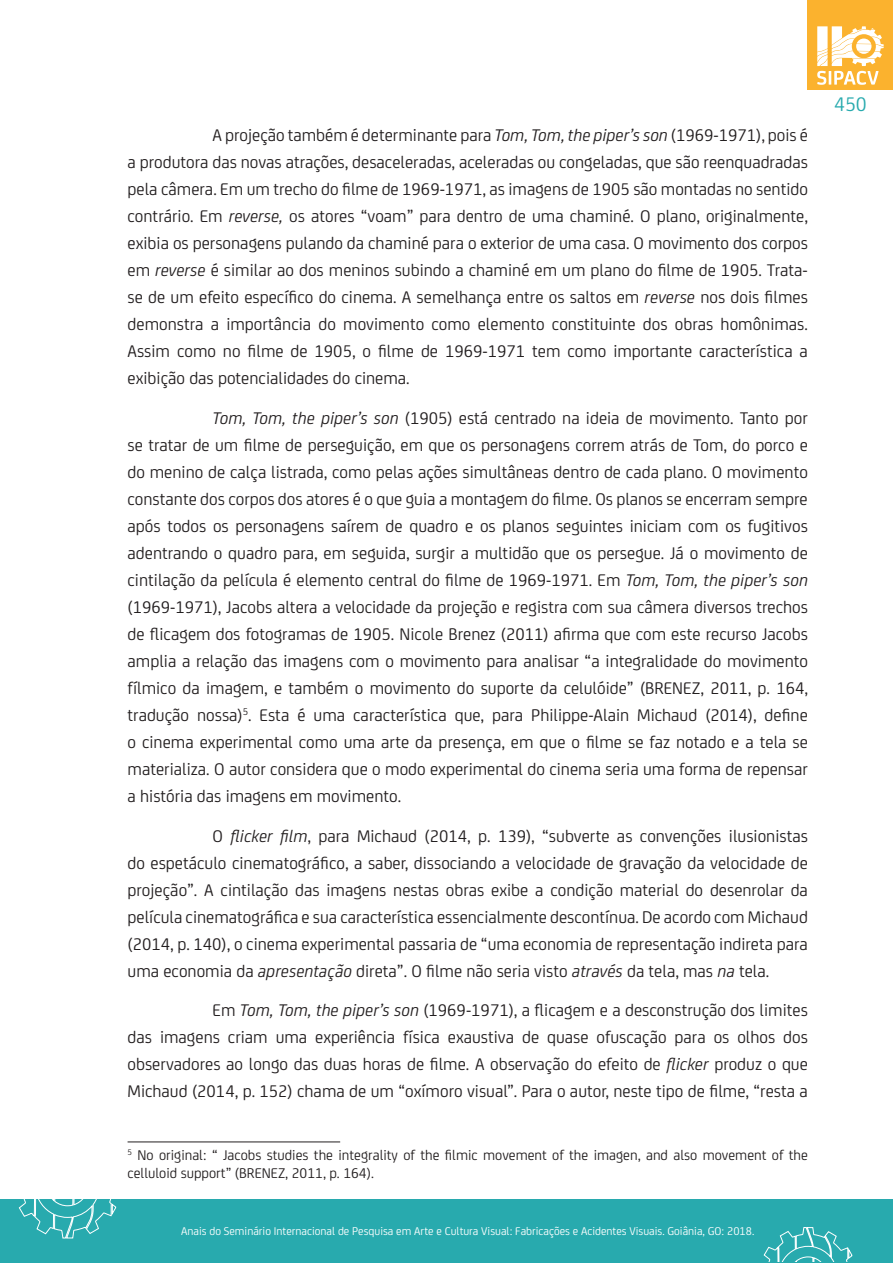
<style>
.page{position:relative;width:893px;height:1263px;background:#fff}
.page>*{position:absolute;margin:0;border:0;box-sizing:border-box;transform-origin:0 0}
.t1{font:21px "FS Joey";color:#28aaae}
.texto_corrido{font:18px/27px "FS Joey";color:#231f20;text-align:justify}
.notas_de_rodapé{font:15px/18px "FS Joey";color:#231f20}
.t2{font:12px "FS Joey";color:#fff}
.s1{font-style:italic}
</style>
<div class="page">
<div style="left:808px;top:0;width:85px;height:89px;background:#fbb22e"></div>
<svg style="left:817px;top:26px;width:67px;height:59px"></svg>
<div style="left:0;top:1199px;width:893px;height:64px;background:#28aaae"></div>
<svg style="left:18px;top:1199px;width:99px;height:40px"></svg>
<svg style="left:763px;top:1227px;width:90px;height:35px"></svg>
<hr style="left:128px;top:1141px;width:212px;height:1px;background:#231f20">
<p class="texto_corrido" style="left:128px;top:121px;width:682px;text-indent:85px">A projeção também é determinante para <span class="s1">Tom, Tom, the piper’s son</span> (1969-1971), pois é a produtora das novas atrações, desaceleradas, aceleradas ou congeladas, que são reenquadradas pela câmera. Em um trecho do filme de 1969-1971, as imagens de 1905 são montadas no sentido contrário. Em <span class="s1">reverse,</span> os atores “voam” para dentro de uma chaminé. O plano, originalmente, exibia os personagens pulando da chaminé para o exterior de uma casa. O movimento dos corpos em <span class="s1">reverse</span> é similar ao dos meninos subindo a chaminé em um plano do filme de 1905. Trata&shy;se de um efeito específico do cinema. A semelhança entre os saltos em <span class="s1">reverse</span> nos dois filmes demonstra a importância do movimento como elemento constituinte dos obras homônimas.<br>Assim como no filme de 1905, o filme de 1969-1971 tem como importante característica a exibição das potencialidades do cinema.</p>
<p class="texto_corrido" style="left:128px;top:403px;width:682px;text-indent:85px"><span class="s1">Tom, Tom, the piper’s son</span> (1905) está centrado na ideia de movimento. Tanto por se tratar de um filme de perseguição, em que os personagens correm atrás de Tom, do porco e do menino de calça listrada, como pelas ações simultâneas dentro de cada plano. O movimento constante dos corpos dos atores é o que guia a montagem do filme. Os planos se encerram sempre após todos os personagens saírem de quadro e os planos seguintes iniciam com os fugitivos adentrando o quadro para, em seguida, surgir a multidão que os persegue. Já o movimento de cintilação da película é elemento central do filme de 1969-1971. Em <span class="s1">Tom, Tom, the piper’s son </span>(1969-1971), Jacobs altera a velocidade da projeção e registra com sua câmera diversos trechos de flicagem dos fotogramas de 1905. Nicole Brenez (2011) afirma que com este recurso Jacobs amplia a relação das imagens com o movimento para analisar “a integralidade do movimento fílmico da imagem, e também o movimento do suporte da celulóide” (BRENEZ, 2011, p. 164, tradução nossa)<sup>5</sup>. Esta é uma característica que, para Philippe-Alain Michaud (2014), define o cinema experimental como uma arte da presença, em que o filme se faz notado e a tela se materializa. O autor considera que o modo experimental do cinema seria uma forma de repensar a história das imagens em movimento.</p>
<p class="texto_corrido" style="left:128px;top:821px;width:682px;text-indent:85px">O <span class="s1">flicker film</span>, para Michaud (2014, p. 139), “subverte as convenções ilusionistas do espetáculo cinematográfico, a saber, dissociando a velocidade de gravação da velocidade de projeção”. A cintilação das imagens nestas obras exibe a condição material do desenrolar da película cinematográfica e sua característica essencialmente descontínua. De acordo com Michaud (2014, p. 140), o cinema experimental passaria de “uma economia de representação indireta para uma economia da <span class="s1">apresentação</span> direta”. O filme não seria visto <span class="s1">através</span> da tela, mas <span class="s1">na</span> tela.</p>
<p class="texto_corrido" style="left:128px;top:996px;width:682px;text-indent:85px">Em <span class="s1">Tom, Tom, the piper’s son</span> (1969-1971), a flicagem e a desconstrução dos limites das imagens criam uma experiência física exaustiva de quase ofuscação para os olhos dos observadores ao longo das duas horas de filme. A observação do efeito de <span class="s1">flicker</span> produz o que Michaud (2014, p. 152) chama de um “oxímoro visual”. Para o autor, neste tipo de filme, “resta a</p>
<p class="notas_de_rodapé" style="left:128px;top:1145px;width:682px"><sup>5</sup> No original: “ Jacobs studies the integrality of the filmic movement of the imagen, and also movement of the celluloid support” (BRENEZ, 2011, p. 164).</p>
<p class="t2" style="left:181px;top:1223px;width:575px">Anais do Seminário Internacional de Pesquisa em Arte e Cultura Visual: Fabricações e Acidentes Visuais. Goiânia, GO: 2018.</p>
<p class="t1" style="left:834px;top:90px;width:34px">450</p>
</div>
